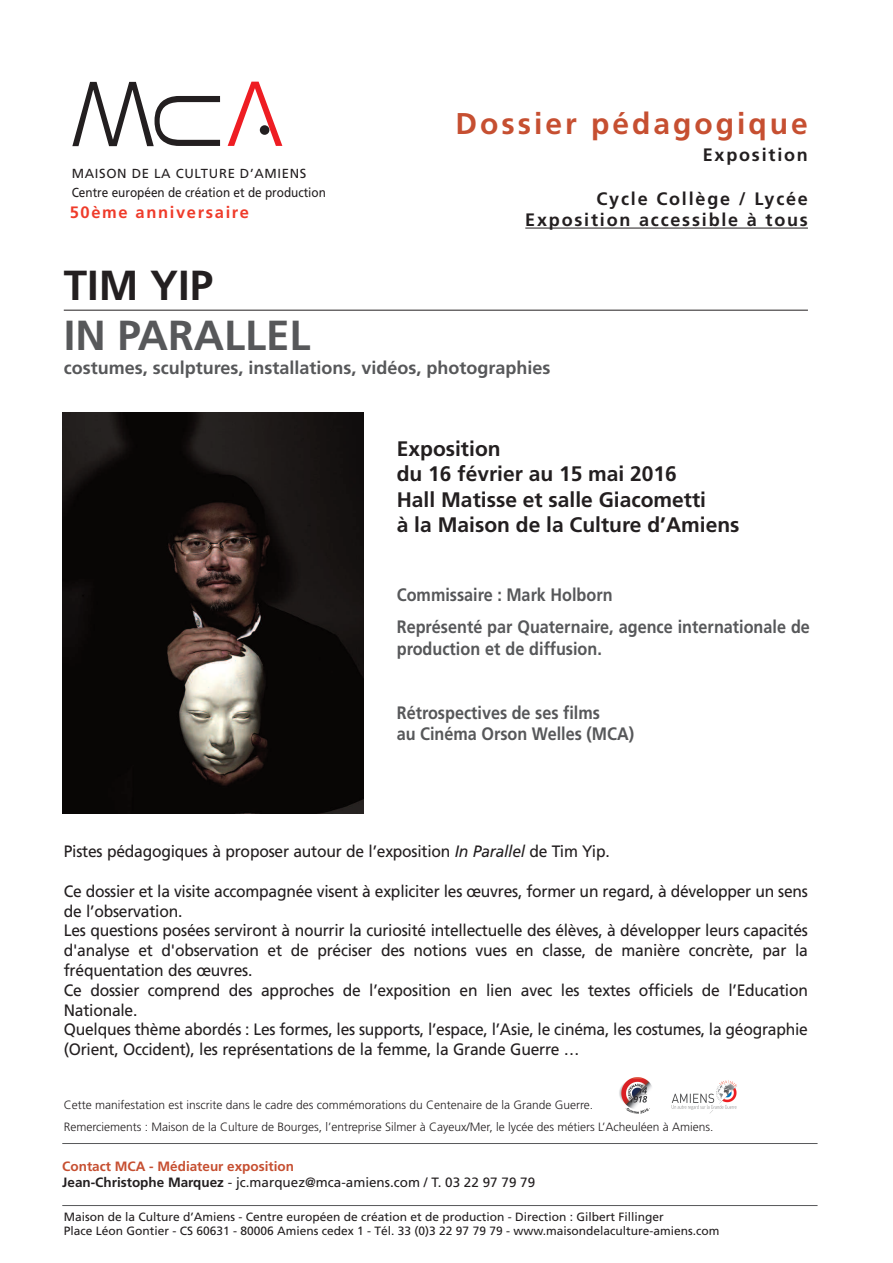
<style>
.page{position:relative;width:893px;height:1263px;background:#fff}
.page>*{position:absolute;margin:0;border:0;box-sizing:border-box;transform-origin:0 0}
.t1{font:300 90px "Helvetica Neue";color:#231f20}
.t2{font:300 90px "Helvetica Neue";color:#ee1d23}
.t3{font:700 42px "Frutiger";color:#57585a}
.t4{font:700 42px "Frutiger";color:#231f20}
.t5{font:700 30px "Frutiger";letter-spacing:.1em;color:#c64f31}
.t6{font:700 21px/25.2px "Frutiger";color:#231f20}
.t7{font:700 18px/32.1px "Frutiger";color:#57585a;scale:.9 1}
.t8{font:700 18px "Frutiger";color:#57585a}
.t9{font:700 18px/21.6px "Frutiger";letter-spacing:.1em;color:#231f20;text-align:right}
.t10{font:16.5px/19.8px "Frutiger";letter-spacing:-.015em;color:#231f20;scale:.95 1}
.t11{font:700 16.5px "Frutiger";letter-spacing:.1em;color:#ef3b2a}
.t12{font:13.5px/16.2px "Frutiger";color:#231f20}
.t13{font:13.2px/18.8px "Frutiger";color:#231f20}
.t14{font:300 12px/22.6px "Frutiger";color:#231f20}
.t15{font:12px/14.4px "Frutiger";color:#231f20}
.s1{font-style:italic}
.s2{font-weight:700;color:#c64f31}
.s3{font-weight:700}
</style>
<div class="page">
<div style="left:260px;top:125px;width:9px;height:10px;background:#231f20;border-radius:50%"></div>
<hr style="left:525px;top:228px;width:283px;height:1px;background:#231f20">
<hr style="left:64px;top:310px;width:744px;height:1px;background:#231f20">
<img style="left:62px;top:412px;width:301px;height:401px">
<hr style="left:62px;top:1143px;width:756px;height:1px;background:#57585a">
<img style="left:619px;top:1077px;width:33px;height:37px">
<img style="left:671px;top:1080px;width:66px;height:33px">
<hr style="left:62px;top:1205px;width:756px;height:1px;background:#57585a">
<h1 class="t2" style="left:282px;top:169px;width:55px;rotate:180deg">V</h1>
<p class="t13" style="left:72px;top:166px;width:256px">MAISON DE LA CULTURE D’AMIENS<br>Centre européen de création et de production</p>
<h1 class="t1" style="left:154px;top:169px;width:83px;rotate:180deg">W</h1>
<h1 class="t1" style="left:243px;top:90px;width:63px;rotate:90deg">U</h1>
<p class="t11" style="left:70px;top:205px;width:181px">50ème anniversaire</p>
<h3 class="t5" style="left:456px;top:112px;width:354px">Dossier pédagogique</h3>
<p class="t9" style="left:703px;top:146px;width:107px">Exposition</p>
<p class="t9" style="left:525px;top:189px;width:284px">Cycle Collège / Lycée<br>Exposition accessible à tous</p>
<h2 class="t4" style="left:64px;top:269px;width:151px">TIM YIP</h2>
<h2 class="t3" style="left:64px;top:319px;width:248px">IN PARALLEL</h2>
<p class="t8" style="left:64px;top:361px;width:488px">costumes, sculptures, installations, vidéos, photographies</p>
<p class="t6" style="left:397px;top:438px;width:344px">Exposition<br>du 16 février au 15 mai 2016<br>Hall Matisse et salle Giacometti<br>à la Maison de la Culture d’Amiens</p>
<p class="t7" style="left:397px;top:580px;width:460px">Commissaire : Mark Holborn<br>Représenté par Quaternaire, agence internationale de</p>
<p class="t7" style="left:397px;top:634px;width:229px">production et de diffusion.</p>
<p class="t7" style="left:397px;top:704px;width:265px;line-height:21px">Rétrospectives de ses films<br>au Cinéma Orson Welles (MCA)</p>
<p class="t10" style="left:64px;top:843px;width:576px">Pistes pédagogiques à proposer autour de l’exposition <span class="s1">In Parallel</span> de Tim Yip.</p>
<p class="t10" style="left:64px;top:882px;width:785px">Ce dossier et la visite accompagnée visent à expliciter les œuvres, former un regard, à développer un sens de l’observation.<br>Les questions posées serviront à nourrir la curiosité intellectuelle des élèves, à développer leurs capacités d'analyse et d'observation et de préciser des notions vues en classe, de manière concrète, par la fréquentation des œuvres.<br>Ce dossier comprend des approches de l’exposition en lien avec les textes officiels de l’Education Nationale.<br>Quelques thème abordés : Les formes, les supports, l’espace, l’Asie, le cinéma, les costumes, la géographie (Orient, Occident), les représentations de la femme, la Grande Guerre …</p>
<p class="t14" style="left:64px;top:1094px;width:651px">Cette manifestation est inscrite dans le cadre des commémorations du Centenaire de la Grande Guerre.<br>Remerciements : Maison de la Culture de Bourges, l’entreprise Silmer à Cayeux/Mer, le lycée des métiers L’Acheuléen à Amiens.</p>
<p class="t12" style="left:62px;top:1159px;width:474px"><span class="s2">Contact MCA - Médiateur exposition<br></span><span class="s3">Jean-Christophe Marquez</span> - jc.marquez@mca-amiens.com / T. 03 22 97 79 79</p>
<p class="t15" style="left:64px;top:1210px;width:657px">Maison de la Culture d’Amiens - Centre européen de création et de production - Direction : Gilbert Fillinger<br>Place Léon Gontier - CS 60631 - 80006 Amiens cedex 1 - Tél. 33 (0)3 22 97 79 79 - www.maisondelaculture-amiens.com</p>
</div>
